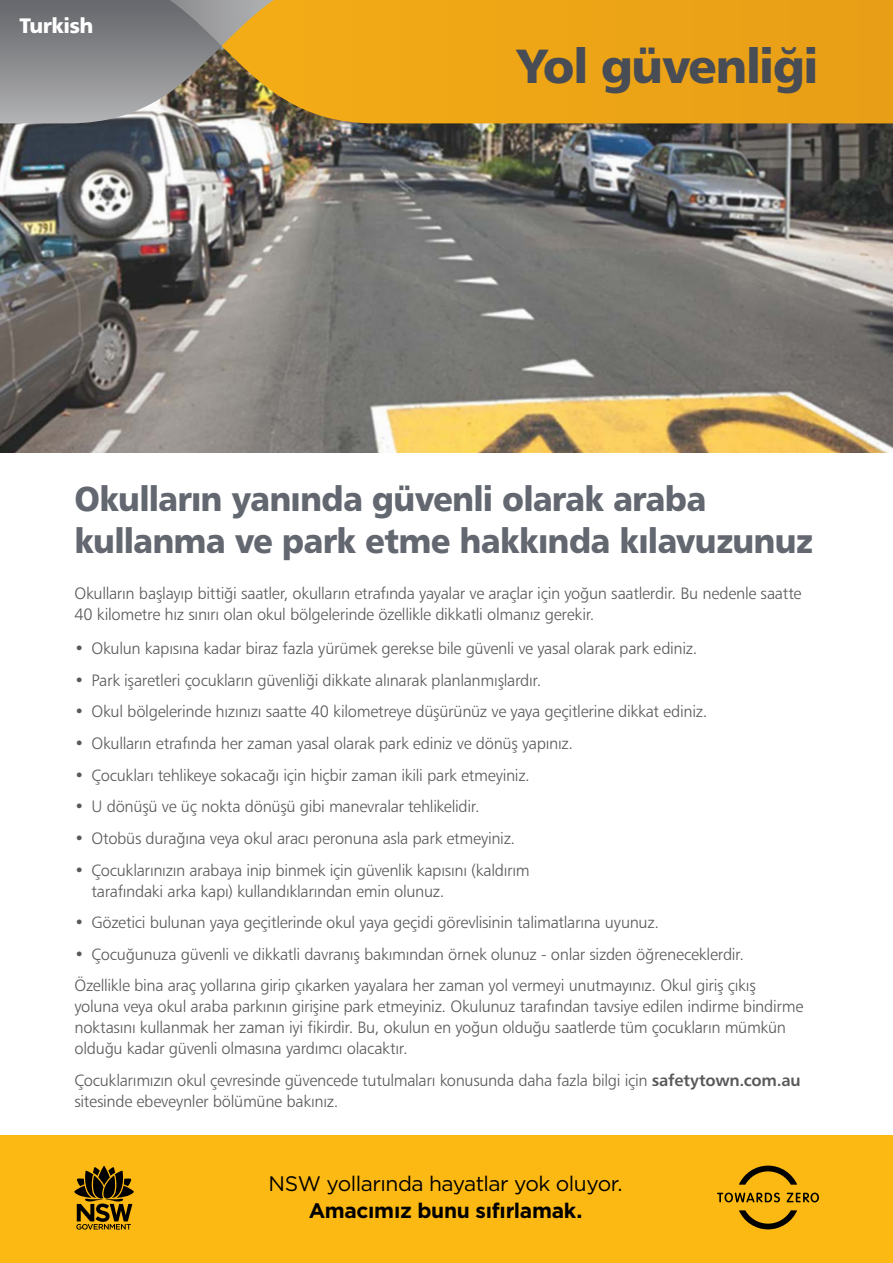
<style>
.page{position:relative;width:893px;height:1263px;background:#fff}
.page>*{position:absolute;margin:0;border:0;box-sizing:border-box;transform-origin:0 0}
.t1{font:700 48px "Trans Text Bd";letter-spacing:-.03em;color:#474c55}
.Page_Heading{font:700 34.5px/42px "Trans Text Bd";letter-spacing:-.025em;color:#626770;scale:.96 1}
.t2{font:21px "Gotham";letter-spacing:-.025em;color:#000}
.t3{font:700 21px "Gotham";letter-spacing:-.015em;color:#000}
.t4{font:700 21px "Trans Text Bd";letter-spacing:-.025em;color:#fff}
.Body{font:300 16.5px/21px "Trans Text Lt";letter-spacing:-.02em;color:#58595b}
.s1{font-family:"Trans Text Md";font-weight:500}
</style>
<div class="page">
<div style="left:0;top:1135px;width:893px;height:128px;background:#fdb913"></div>
<svg style="left:74px;top:1166px;width:60px;height:63px"></svg>
<svg style="left:739px;top:1210px;width:58px;height:19px"></svg>
<svg style="left:739px;top:1165px;width:58px;height:20px"></svg>
<svg style="left:717px;top:1192px;width:63px;height:10px"></svg>
<svg style="left:787px;top:1192px;width:32px;height:10px"></svg>
<img style="left:0;top:123px;width:893px;height:330px">
<div style="left:370px;top:0;width:523px;height:123px;background:#eca417"></div>
<svg style="left:0;top:0;width:370px;height:123px;background:#a69062"></svg>
<p class="t4" style="left:20px;top:12px;width:75px">Turkish</p>
<h1 class="t1" style="left:517px;top:36px;width:303px">Yol güvenliği</h1>
<p class="Page_Heading" style="left:74px;top:477px;width:771px">Okulların yanında güvenli olarak araba kullanma ve park etme hakkında kılavuzunuz</p>
<p class="Body" style="left:74px;top:583px;width:729px">Okulların başlayıp bittiği saatler, okulların etrafında yayalar ve araçlar için yoğun saatlerdir. Bu nedenle saatte<br>40 kilometre hız sınırı olan okul bölgelerinde özellikle dikkatli olmanız gerekir.</p>
<p class="Body" style="left:74px;top:638px;width:624px">• Okulun kapısına kadar biraz fazla yürümek gerekse bile güvenli ve yasal olarak park ediniz.</p>
<p class="Body" style="left:74px;top:669px;width:468px">• Park işaretleri çocukların güvenliği dikkate alınarak planlanmışlardır.</p>
<p class="Body" style="left:74px;top:701px;width:634px">• Okul bölgelerinde hızınızı saatte 40 kilometreye düşürünüz ve yaya geçitlerine dikkat ediniz.</p>
<p class="Body" style="left:74px;top:732px;width:500px">• Okulların etrafında her zaman yasal olarak park ediniz ve dönüş yapınız.</p>
<p class="Body" style="left:74px;top:764px;width:457px">• Çocukları tehlikeye sokacağı için hiçbir zaman ikili park etmeyiniz.</p>
<p class="Body" style="left:74px;top:796px;width:407px">• U dönüşü ve üç nokta dönüşü gibi manevralar tehlikelidir.</p>
<p class="Body" style="left:74px;top:827px;width:442px">• Otobüs durağına veya okul aracı peronuna asla park etmeyiniz.</p>
<p class="Body" style="left:91px;top:859px;width:440px;text-indent:-17px">• Çocuklarınızın arabaya inip binmek için güvenlik kapısını (kaldırım tarafındaki arka kapı) kullandıklarından emin olunuz.</p>
<p class="Body" style="left:74px;top:912px;width:586px">• Gözetici bulunan yaya geçitlerinde okul yaya geçidi görevlisinin talimatlarına uyunuz.</p>
<p class="Body" style="left:74px;top:943px;width:671px">• Çocuğunuza güvenli ve dikkatli davranış bakımından örnek olunuz - onlar sizden öğreneceklerdir.</p>
<p class="Body" style="left:74px;top:975px;width:730px">Özellikle bina araç yollarına girip çıkarken yayalara her zaman yol vermeyi unutmayınız. Okul giriş çıkış yoluna veya okul araba parkının girişine park etmeyiniz. Okulunuz tarafından tavsiye edilen indirme bindirme noktasını kullanmak her zaman iyi fikirdir. Bu, okulun en yoğun olduğu saatlerde tüm çocukların mümkün olduğu kadar güvenli olmasına yardımcı olacaktır.</p>
<p class="Body" style="left:74px;top:1069px;width:728px">Çocuklarımızın okul çevresinde güvencede tutulmaları konusunda daha fazla bilgi için <span class="s1">safetytown.com.au </span>sitesinde ebeveynler bölümüne bakınız.</p>
<p class="t2" style="left:269px;top:1170px;width:355px">NSW yollarında hayatlar yok oluyor.</p>
<p class="t3" style="left:309px;top:1196px;width:275px">Amacımız bunu sıfırlamak.</p>
</div>
